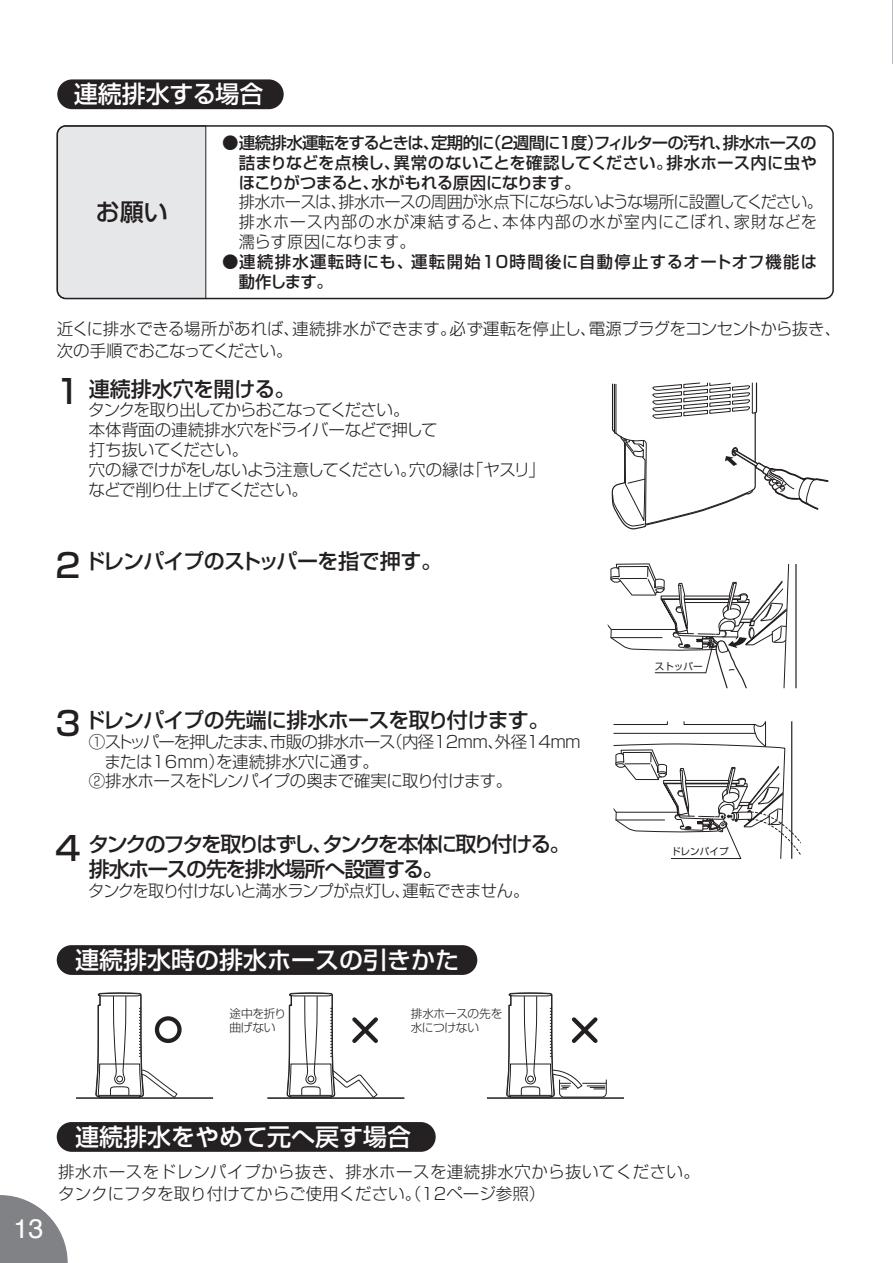
<style>
.page{position:relative;width:893px;height:1263px;background:#fff}
.page>*{position:absolute;margin:0;border:0;box-sizing:border-box;transform-origin:0 0}
.t1{font:500 33px "Shin Go Pro";color:#231f20}
.t2{font:27px "Helvetica";color:#fff}
.t3{font:500 24px "Shin Go Pro";color:#fff}
.t4{font:500 24px "Shin Go Pro";color:#231f20}
.t5{font:500 21px/25.2px "Shin Go Pro";letter-spacing:-.08em;color:#231f20}
.t6{font:500 21px "Shin Go Pro";letter-spacing:-.03em;color:#231f20}
.t7{font:500 21px "Shin Go Pro";letter-spacing:-.005em;color:#231f20}
.t8{font:300 16.5px/19.8px "Shin Go Pro";letter-spacing:-.025em;color:#231f20}
.t9{font:500 16.5px/19.8px "Shin Go Pro";letter-spacing:.015em;color:#231f20;text-align:justify}
.t10{font:300 16.5px/19.8px "Shin Go Pro";letter-spacing:-.045em;color:#231f20}
.t11{font:300 16.5px/22.5px "Shin Go Pro";letter-spacing:.025em;color:#231f20}
.t12{font:500 16.5px/19.8px "Shin Go Pro";letter-spacing:.08em;color:#231f20}
.t13{font:300 11.7px/14.1px "Shin Go Pro";letter-spacing:-.03em;color:#231f20}
.t14{font:9.6px "Shin Go Pro";color:#231f20}
.s1{font-size:33px}
</style>
<div class="page">
<svg style="left:0;top:1195px;width:68px;height:68px"></svg>
<hr style="left:892px;top:0;width:1px;height:64px;background:#bcbdc0">
<div style="left:57px;top:125px;width:150px;height:174px;background:#e6e7e9"></div>
<div style="left:57px;top:125px;width:777px;height:174px;border:2px solid #231f20;border-radius:9px"></div>
<div style="left:57px;top:79px;width:227px;height:30px;background:#252122;border-radius:15px"></div>
<div style="left:57px;top:945px;width:420px;height:30px;background:#252122;border-radius:15px"></div>
<div style="left:57px;top:1122px;width:379px;height:30px;background:#252122;border-radius:15px"></div>
<hr style="left:267px;top:1097px;width:137px;height:2px;background:#231f20">
<svg style="left:95px;top:992px;width:83px;height:105px"></svg>
<hr style="left:76px;top:1097px;width:137px;height:2px;background:#231f20">
<svg style="left:286px;top:992px;width:96px;height:107px"></svg>
<hr style="left:487px;top:1097px;width:137px;height:2px;background:#231f20">
<div style="left:155px;top:1016px;width:27px;height:27px;border:4px solid #231f20;border-radius:50%"></div>
<svg style="left:505px;top:992px;width:102px;height:107px"></svg>
<hr style="left:795px;top:561px;width:2px;height:127px;background:#231f20">
<svg style="left:608px;top:563px;width:181px;height:125px"></svg>
<svg style="left:613px;top:721px;width:188px;height:138px"></svg>
<svg style="left:611px;top:382px;width:218px;height:148px"></svg>
<h3 class="t3" style="left:74px;top:74px;width:191px">連続排水する場合</h3>
<h3 class="t4" style="left:96px;top:192px;width:74px">お願い</h3>
<p class="t9" style="left:239px;top:131px;width:580px;text-indent:-16px">●連続排水運転をするときは、定期的に（2週間に1度）フィルターの汚れ、排水ホースの詰まりなどを点検し、異常のないことを確認してください。排水ホース内に虫やほこりがつまると、水がもれる原因になります。</p>
<p class="t8" style="left:239px;top:190px;width:586px">排水ホースは、排水ホースの周囲が氷点下にならないような場所に設置してください。排水ホース内部の水が凍結すると、本体内部の水が室内にこぼれ、家財などを濡らす原因になります。</p>
<p class="t12" style="left:239px;top:250px;width:580px;text-indent:-17px">●連続排水運転時にも、運転開始10時間後に自動停止するオートオフ機能は動作します。</p>
<p class="t8" style="left:57px;top:315px;width:786px;line-height:22.5px">近くに排水できる場所があれば、連続排水ができます。必ず運転を停止し、電源プラグをコンセントから抜き、次の手順でおこなってください。</p>
<h1 class="t1" style="left:52px;top:365px;width:34px">１</h1>
<p class="t7" style="left:89px;top:371px;width:208px">連続排水穴を開ける。</p>
<p class="t10" style="left:88px;top:398px;width:458px">タンクを取り出してからおこなってください。<br>本体背面の連続排水穴をドライバーなどで押して<br>打ち抜いてください。<br>穴の縁でけがをしないよう注意してください。穴の縁は「ヤスリ」などで削り仕上げてください。</p>
<p class="t6" style="left:52px;top:544px;width:392px"><span class="s1">２</span>ドレンパイプのストッパーを指で押す。</p>
<h1 class="t1" style="left:52px;top:697px;width:34px">３</h1>
<p class="t6" style="left:84px;top:703px;width:467px">ドレンパイプの先端に排水ホースを取り付けます。</p>
<p class="t8" style="left:89px;top:729px;width:494px">①ストッパーを押したまま、市販の排水ホース（内径12mm、外径14mm　または16mm）を連続排水穴に通す。<br>②排水ホースをドレンパイプの奥まで確実に取り付けます。</p>
<h1 class="t1" style="left:52px;top:821px;width:34px">４</h1>
<p class="t5" style="left:88px;top:829px;width:484px">タンクのフタを取りはずし、タンクを本体に取り付ける。排水ホースの先を排水場所へ設置する。</p>
<p class="t8" style="left:88px;top:879px;width:442px">タンクを取り付けないと満水ランプが点灯し、運転できません。</p>
<h3 class="t3" style="left:75px;top:940px;width:385px">連続排水時の排水ホースの引きかた</h3>
<p class="t13" style="left:229px;top:1005px;width:58px">途中を折り曲げない</p>
<p class="t13" style="left:411px;top:1005px;width:93px">排水ホースの先を水につけない</p>
<p class="t14" style="left:655px;top:658px;width:49px">ストッパー</p>
<p class="t14" style="left:671px;top:844px;width:59px">ドレンパイプ</p>
<h2 class="t2" style="left:14px;top:1205px;width:32px">13</h2>
<h3 class="t3" style="left:75px;top:1117px;width:337px">連続排水をやめて元へ戻す場合</h3>
<p class="t11" style="left:58px;top:1158px;width:643px">排水ホースをドレンパイプから抜き、排水ホースを連続排水穴から抜いてください。タンクにフタを取り付けてからご使用ください。（12ページ参照）</p>
</div>
